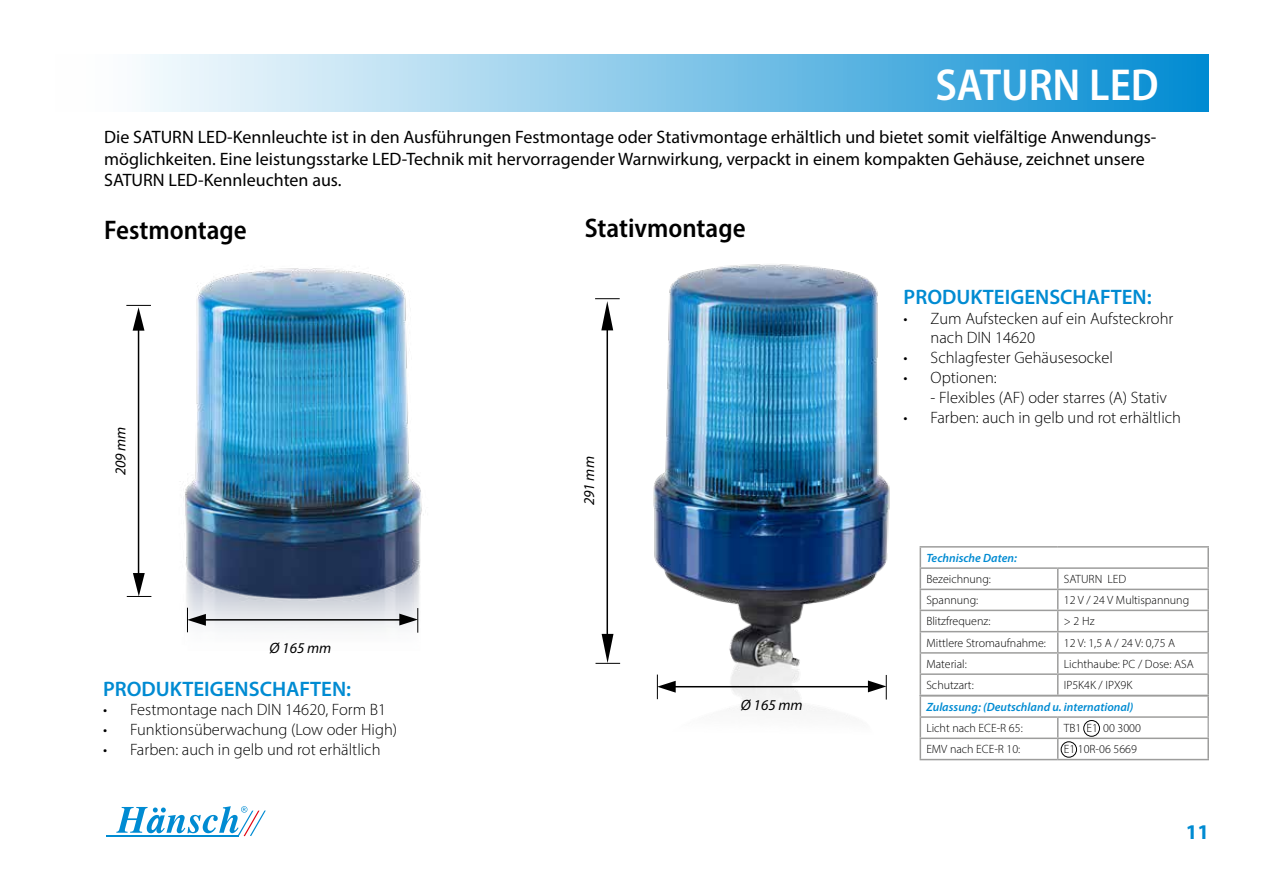
<style>
.page{position:relative;width:1263px;height:893px;background:#fff}
.page>*{position:absolute;margin:0;border:0;box-sizing:border-box;transform-origin:0 0}
.t1{font:600 semi-condensed 45px "Myriad Pro";color:#fff}
.t2{font:600 semi-condensed 27px "Myriad Pro";color:#000}
.t3{font:600 21px "Myriad Pro";color:#008bd2}
.t4{font:700 21px "Myriad Pro";color:#008bd2}
.t5{font:18px/21.6px "Myriad Pro";color:#000}
.t6{font:300 16.5px/19.8px "Myriad Pro";color:#000}
.t7{font:italic 15px "Myriad Pro";color:#000}
.t8{font:300 12px "Myriad Pro";color:#000}
.t9{font:italic 600 12px "Myriad Pro";color:#008bd2}
</style>
<div class="page">
<hr style="left:106px;top:835px;width:133px;height:1px;background:#008bd2">
<svg style="left:116px;top:806px;width:150px;height:30px"></svg>
<div style="left:54px;top:54px;width:1155px;height:58px;background:linear-gradient(to right,#fff,#078ed3)"></div>
<img style="left:601px;top:264px;width:337px;height:473px">
<img style="left:126px;top:267px;width:296px;height:366px">
<hr style="left:194px;top:619px;width:217px;height:2px;background:#000">
<svg style="left:187px;top:608px;width:19px;height:24px"></svg>
<svg style="left:399px;top:608px;width:19px;height:25px"></svg>
<hr style="left:138px;top:315px;width:1px;height:273px;background:#000">
<svg style="left:126px;top:305px;width:25px;height:26px"></svg>
<svg style="left:127px;top:573px;width:24px;height:24px"></svg>
<hr style="left:664px;top:686px;width:216px;height:1px;background:#000">
<svg style="left:657px;top:675px;width:19px;height:24px"></svg>
<svg style="left:868px;top:675px;width:19px;height:24px"></svg>
<hr style="left:606px;top:311px;width:2px;height:341px;background:#000">
<svg style="left:595px;top:298px;width:25px;height:32px"></svg>
<svg style="left:595px;top:634px;width:25px;height:30px"></svg>
<hr style="left:1207px;top:696px;width:2px;height:20px;background:#9d9d9c">
<hr style="left:1207px;top:718px;width:2px;height:20px;background:#aeaeae">
<hr style="left:919px;top:696px;width:2px;height:20px;background:#9d9d9c">
<hr style="left:1058px;top:716px;width:151px;height:2px;background:#9d9d9c">
<hr style="left:1058px;top:738px;width:151px;height:1px;background:#9d9d9c">
<hr style="left:1207px;top:739px;width:2px;height:20px;background:#9d9d9c">
<hr style="left:1058px;top:759px;width:151px;height:1px;background:#9d9d9c">
<hr style="left:919px;top:716px;width:139px;height:2px;background:#9d9d9c">
<hr style="left:919px;top:718px;width:2px;height:20px;background:#9d9d9c">
<hr style="left:919px;top:738px;width:139px;height:1px;background:#9d9d9c">
<hr style="left:919px;top:739px;width:2px;height:20px;background:#9d9d9c">
<svg style="left:1057px;top:718px;width:1px;height:41px"></svg>
<hr style="left:919px;top:759px;width:139px;height:1px;background:#9d9d9c">
<div style="left:1083px;top:720px;width:17px;height:16px;border:1px solid #000;border-radius:50%"></div>
<div style="left:1061px;top:742px;width:16px;height:15px;border:1px solid #000;border-radius:50%"></div>
<svg style="left:1207px;top:548px;width:2px;height:19px"></svg>
<hr style="left:1207px;top:569px;width:2px;height:20px;background:#aeaeae">
<svg style="left:1207px;top:654px;width:2px;height:19px"></svg>
<hr style="left:919px;top:546px;width:139px;height:2px;background:#9d9d9c">
<svg style="left:919px;top:548px;width:2px;height:19px"></svg>
<hr style="left:1058px;top:546px;width:151px;height:2px;background:#9d9d9c">
<hr style="left:1058px;top:567px;width:151px;height:2px;background:#9d9d9c">
<hr style="left:1058px;top:589px;width:151px;height:1px;background:#9d9d9c">
<hr style="left:1207px;top:590px;width:2px;height:20px;background:#9d9d9c">
<hr style="left:1058px;top:631px;width:151px;height:1px;background:#9d9d9c">
<hr style="left:1058px;top:673px;width:151px;height:2px;background:#9d9d9c">
<hr style="left:1207px;top:675px;width:2px;height:20px;background:#9d9d9c">
<hr style="left:1058px;top:695px;width:151px;height:1px;background:#9d9d9c">
<hr style="left:919px;top:567px;width:139px;height:2px;background:#9d9d9c">
<hr style="left:919px;top:569px;width:2px;height:20px;background:#9d9d9c">
<hr style="left:919px;top:589px;width:139px;height:1px;background:#9d9d9c">
<hr style="left:919px;top:590px;width:2px;height:20px;background:#9d9d9c">
<hr style="left:1058px;top:610px;width:151px;height:1px;background:#9d9d9c">
<hr style="left:1207px;top:611px;width:2px;height:20px;background:#9d9d9c">
<hr style="left:1207px;top:632px;width:2px;height:20px;background:#9d9d9c">
<hr style="left:1058px;top:652px;width:151px;height:2px;background:#9d9d9c">
<hr style="left:919px;top:610px;width:139px;height:1px;background:#9d9d9c">
<hr style="left:919px;top:611px;width:2px;height:20px;background:#9d9d9c">
<hr style="left:919px;top:631px;width:139px;height:1px;background:#9d9d9c">
<hr style="left:919px;top:632px;width:2px;height:20px;background:#9d9d9c">
<hr style="left:919px;top:652px;width:139px;height:2px;background:#9d9d9c">
<svg style="left:919px;top:654px;width:2px;height:19px"></svg>
<hr style="left:919px;top:673px;width:139px;height:2px;background:#9d9d9c">
<hr style="left:919px;top:675px;width:2px;height:20px;background:#9d9d9c">
<svg style="left:1057px;top:569px;width:1px;height:126px"></svg>
<hr style="left:919px;top:695px;width:139px;height:1px;background:#9d9d9c">
<h1 class="t1" style="left:935px;top:56px;width:225px">SATURN LED</h1>
<p class="t5" style="left:104px;top:126px;width:1054px">Die SATURN LED-Kennleuchte ist in den Ausführungen Festmontage oder Stativmontage erhältlich und bietet somit vielfältige Anwendungs&shy;möglichkeiten. Eine leistungsstarke LED-Technik mit hervorragender Warnwirkung, verpackt in einem kompakten Gehäuse, zeichnet unsere<br>SATURN LED-Kennleuchten aus.</p>
<h2 class="t2" style="left:104px;top:213px;width:144px">Festmontage</h2>
<p class="t7" style="left:111px;top:475px;width:51px;rotate:-90deg">209 mm</p>
<p class="t7" style="left:270px;top:638px;width:63px">Ø 165 mm</p>
<p class="t3" style="left:103px;top:675px;width:250px">PRODUKTEIGENSCHAFTEN:</p>
<p class="t6" style="left:103px;top:700px;width:285px">• Festmontage nach DIN 14620, Form B1</p>
<p class="t6" style="left:103px;top:720px;width:296px">• Funktionsüberwachung (Low oder High)</p>
<p class="t6" style="left:103px;top:739px;width:279px">• Farben: auch in gelb und rot erhältlich</p>
<h2 class="t2" style="left:585px;top:211px;width:162px">Stativmontage</h2>
<p class="t7" style="left:580px;top:505px;width:51px;rotate:-90deg">291 mm</p>
<p class="t7" style="left:741px;top:695px;width:63px">Ø 165 mm</p>
<p class="t3" style="left:904px;top:283px;width:250px">PRODUKTEIGENSCHAFTEN:</p>
<p class="t6" style="left:931px;top:308px;width:244px;text-indent:-27px">• Zum Aufstecken auf ein Aufsteckrohr nach DIN 14620</p>
<p class="t6" style="left:904px;top:348px;width:211px">• Schlagfester Gehäusesockel</p>
<p class="t6" style="left:904px;top:367px;width:95px">• Optionen:</p>
<p class="t6" style="left:931px;top:387px;width:238px">- Flexibles (AF) oder starres (A) Stativ</p>
<p class="t6" style="left:904px;top:407px;width:279px">• Farben: auch in gelb und rot erhältlich</p>
<p class="t9" style="left:926px;top:550px;width:92px">Technische Daten:</p>
<p class="t8" style="left:926px;top:572px;width:66px">Bezeichnung:</p>
<p class="t8" style="left:1064px;top:572px;width:64px">SATURN LED</p>
<p class="t8" style="left:926px;top:593px;width:53px">Spannung:</p>
<p class="t8" style="left:1064px;top:593px;width:127px">12 V / 24 V Multispannung</p>
<p class="t8" style="left:926px;top:614px;width:66px">Blitzfrequenz:</p>
<p class="t8" style="left:1064px;top:614px;width:32px">&gt; 2 Hz</p>
<p class="t8" style="left:926px;top:635px;width:121px">Mittlere Stromaufnahme:</p>
<p class="t8" style="left:1064px;top:635px;width:113px">12 V: 1,5 A / 24 V: 0,75 A</p>
<p class="t8" style="left:926px;top:657px;width:42px">Material:</p>
<p class="t8" style="left:1064px;top:657px;width:131px">Lichthaube: PC / Dose: ASA</p>
<p class="t8" style="left:926px;top:678px;width:49px">Schutzart:</p>
<p class="t8" style="left:1064px;top:678px;width:70px">IP5K4K / IPX9K</p>
<p class="t9" style="left:926px;top:699px;width:209px">Zulassung: (Deutschland u. international)</p>
<p class="t8" style="left:926px;top:721px;width:98px">Licht nach ECE-R 65:</p>
<p class="t8" style="left:1064px;top:721px;width:79px">TB1 E1 00 3000</p>
<p class="t8" style="left:926px;top:742px;width:96px">EMV nach ECE-R 10:</p>
<p class="t8" style="left:1064px;top:742px;width:75px">E1 10R-06 5669</p>
<p class="t4" style="left:1186px;top:818px;width:25px">11</p>
</div>
